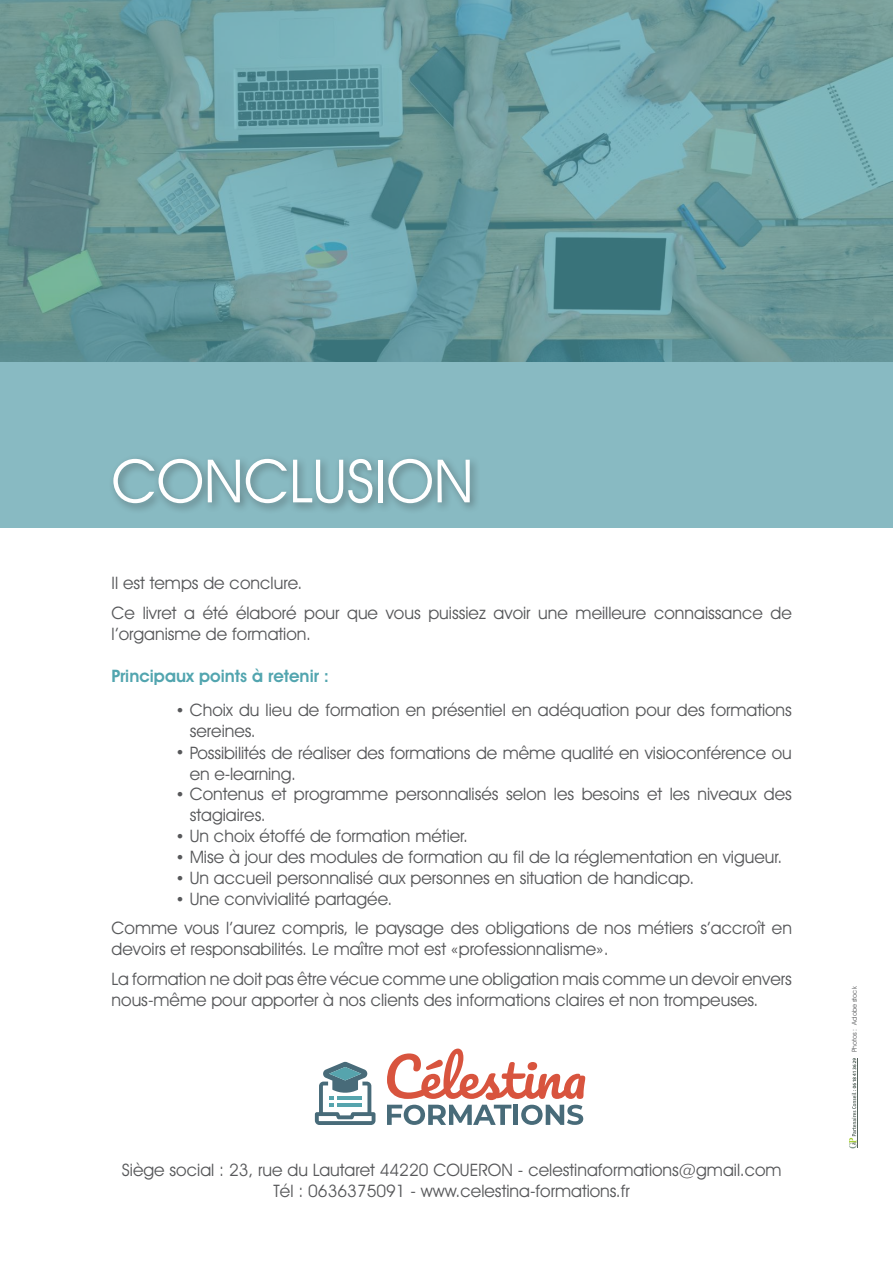
<style>
.page{position:relative;width:893px;height:1263px;background:#fff}
.page>*{position:absolute;margin:0;border:0;box-sizing:border-box;transform-origin:0 0}
.t1{font:60px "Avant Garde IT Cby BT";color:#fff}
.t2{font:17.25px/21px "Avant Garde IT Cby BT";color:#57585a}
.t3{font:600 17.25px "Avant Garde IT Cby BT";color:#52a5af}
.t4{font:6.75px "Avant Garde IT Cby BT";color:#57585a}
.s1{font-size:15.75px}
</style>
<div class="page">
<svg style="left:0;top:0;width:893px;height:362px;background:#6b9b9e"></svg>
<div style="left:0;top:362px;width:893px;height:166px;background:#88bac2"></div>
<div style="left:108px;top:453px;width:373px;height:61px;background:#221f1f;opacity:.4"></div>
<hr style="left:857px;top:1058px;width:1px;height:90px;background:#55645d">
<svg style="left:849px;top:1058px;width:7px;height:90px"></svg>
<svg style="left:315px;top:1062px;width:60px;height:63px"></svg>
<svg style="left:387px;top:1048px;width:198px;height:77px"></svg>
<h1 class="t1" style="left:112px;top:455px;width:364px">CONCLUSION</h1>
<p class="t2" style="left:112px;top:570px;width:682px;line-height:29.5px">Il est temps de conclure.<br>Ce livret a été élaboré pour que vous puissiez avoir une meilleure connaissance de</p>
<p class="t2" style="left:112px;top:625px;width:201px">l’organisme de formation.</p>
<p class="t3" style="left:112px;top:669px;width:219px">Principaux points à retenir :</p>
<p class="t2" style="left:190px;top:701px;width:604px;text-indent:-14px"><span class="s1">•</span> Choix du lieu de formation en présentiel en adéquation pour des formations sereines.</p>
<p class="t2" style="left:190px;top:744px;width:604px;text-indent:-14px"><span class="s1">•</span> Possibilités de réaliser des formations de même qualité en visioconférence ou en e-learning.</p>
<p class="t2" style="left:190px;top:785px;width:604px;text-indent:-14px"><span class="s1">•</span> Contenus et programme personnalisés selon les besoins et les niveaux des stagiaires.</p>
<p class="t2" style="left:175px;top:827px;width:294px"><span class="s1">•</span> Un choix étoffé de formation métier.</p>
<p class="t2" style="left:175px;top:848px;width:609px"><span class="s1">•</span> Mise à jour des modules de formation au fil de la réglementation en vigueur.</p>
<p class="t2" style="left:175px;top:869px;width:520px"><span class="s1">•</span> Un accueil personnalisé aux personnes en situation de handicap.</p>
<p class="t2" style="left:112px;top:885px;width:682px;line-height:29.5px;text-indent:64px"><span class="s1">•</span> Une convivialité partagée.<br>Comme vous l’aurez compris, le paysage des obligations de nos métiers s’accroît en</p>
<p class="t2" style="left:112px;top:936px;width:682px;line-height:29.5px">devoirs et responsabilités. Le maître mot est «professionnalisme».<br>La formation ne doit pas être vécue comme une obligation mais comme un devoir envers</p>
<p class="t2" style="left:112px;top:991px;width:648px">nous-même pour apporter à nos clients des informations claires et non trompeuses.</p>
<p class="t2" style="left:122px;top:1160px;width:661px;text-align:center">Siège social : 23, rue du Lautaret 44220 COUERON - celestinaformations@gmail.com<br>Tél : 0636375091 - www.celestina-formations.fr</p>
<p class="t4" style="left:852px;top:1052px;width:67px;rotate:-90deg">Photos : Adobe stock</p>
</div>
